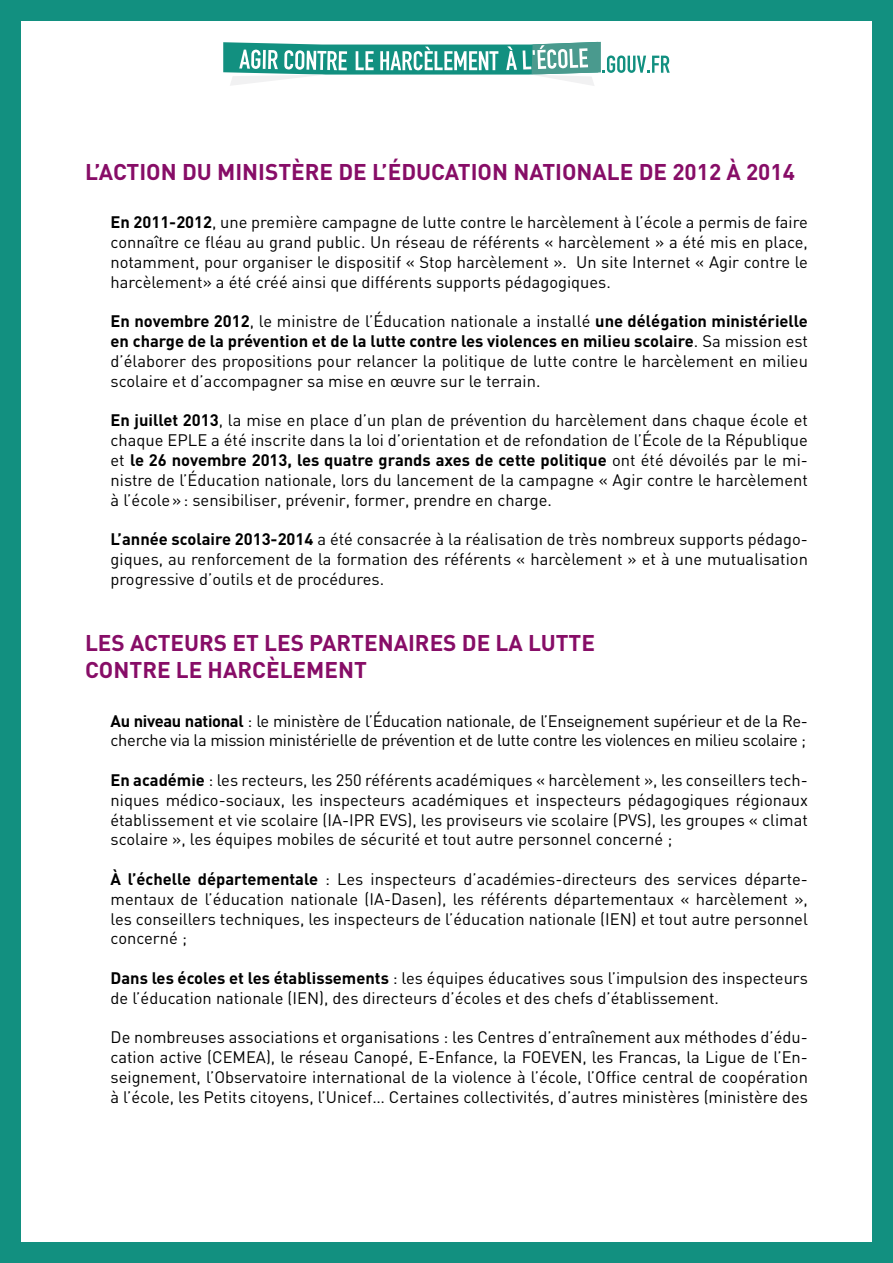
<style>
.page{position:relative;width:893px;height:1263px;background:#129080}
.page>*{position:absolute;margin:0;border:0;box-sizing:border-box;transform-origin:0 0}
.t1{font:700 22.5px "DIN";color:#870d67}
.t2{font:16.5px/19.8px "DIN";color:#000;text-align:justify}
.t3{font:16.5px/19.8px "DIN";letter-spacing:-.02em;color:#000}
.s1{font-weight:700}
</style>
<div class="page">
<div style="left:21px;top:21px;width:851px;height:1221px;background:#fff"></div>
<svg style="left:223px;top:42px;width:447px;height:44px"></svg>
<h1 class="t1" style="left:85px;top:157px;width:28px">L’action</h1>
<h1 class="t1" style="left:182px;top:157px;width:49px">du ministère</h1>
<h1 class="t1" style="left:338px;top:157px;width:77px">de l’Éducation</h1>
<h1 class="t1" style="left:513px;top:157px;width:15px">nationale</h1>
<h1 class="t1" style="left:639px;top:157px;width:158px">de 2012 à 2014</h1>
<p class="t2" style="left:111px;top:212px;width:699px"><span class="s1">En 2011-2012</span>, une première campagne de lutte contre le harcèlement à l’école a permis de faire connaître ce fléau au grand public. Un réseau de référents « harcèlement » a été mis en place, notamment, pour organiser le dispositif « Stop harcèlement ». Un site Internet « Agir contre le harcèlement» a été créé ainsi que différents supports pédagogiques.</p>
<p class="t2" style="left:111px;top:311px;width:699px"><span class="s1">En novembre 2012</span>, le ministre de l’Éducation nationale a installé <span class="s1">une délégation ministérielle en charge de la prévention et de la lutte contre les violences en milieu scolaire</span>. Sa mission est d’élaborer des propositions pour relancer la politique de lutte contre le harcèlement en milieu scolaire et d’accompagner sa mise en œuvre sur le terrain.</p>
<p class="t2" style="left:111px;top:410px;width:699px"><span class="s1">En juillet 2013</span>, la mise en place d’un plan de prévention du harcèlement dans chaque école et chaque EPLE a été inscrite dans la loi d’orientation et de refondation de l’École de la République et <span class="s1">le 26 novembre 2013, les quatre grands axes de cette politique</span> ont été dévoilés par le mi&shy;nistre de l’Éducation nationale, lors du lancement de la campagne « Agir contre le harcèlement à l’école»: sensibiliser, prévenir, former, prendre en charge.</p>
<p class="t2" style="left:111px;top:529px;width:699px"><span class="s1">L’année scolaire 2013-2014</span> a été consacrée à la réalisation de très nombreux supports pédago&shy;giques, au renforcement de la formation des référents « harcèlement » et à une mutualisation progressive d’outils et de procédures.</p>
<h1 class="t1" style="left:85px;top:629px;width:60px">Les acteurs</h1>
<h1 class="t1" style="left:232px;top:629px;width:45px">et les</h1>
<h1 class="t1" style="left:309px;top:629px;width:15px">partenaires</h1>
<h1 class="t1" style="left:462px;top:629px;width:80px">delalutte</h1>
<h1 class="t1" style="left:85px;top:656px;width:15px">contre</h1>
<h1 class="t1" style="left:176px;top:656px;width:48px">le harcèlement</h1>
<p class="t3" style="left:111px;top:710px;width:699px"><span class="s1">Au niveau national</span> : le ministère de l’Éducation nationale, de l’Enseignement supérieur et de la Re&shy;cherche via la mission ministérielle de prévention et de lutte contre les violences en milieu scolaire ;</p>
<p class="t2" style="left:111px;top:770px;width:699px"><span class="s1">En académie</span> : les recteurs, les 250 référents académiques « harcèlement », les conseillers tech&shy;niques médico-sociaux, les inspecteurs académiques et inspecteurs pédagogiques régionaux établissement et vie scolaire (IA-IPR EVS), les proviseurs vie scolaire (PVS), les groupes « climat scolaire », les équipes mobiles de sécurité et tout autre personnel concerné ;</p>
<p class="t2" style="left:111px;top:869px;width:699px"><span class="s1">À l’échelle départementale</span> : Les inspecteurs d’académies-directeurs des services départe&shy;mentaux de l’éducation nationale (IA-Dasen), les référents départementaux « harcèlement », les conseillers techniques, les inspecteurs de l’éducation nationale (IEN) et tout autre personnel concerné ;</p>
<p class="t2" style="left:111px;top:968px;width:699px"><span class="s1">Dans les écoles et les établissements</span> : les équipes éducatives sous l’impulsion des inspecteurs de l’éducation nationale (IEN), des directeurs d’écoles et des chefs d’établissement.</p>
<p class="t2" style="left:111px;top:1027px;width:699px">De nombreuses associations et organisations : les Centres d’entraînement aux méthodes d’édu&shy;cation active (CEMEA), le réseau Canopé, E-Enfance, la FOEVEN, les Francas, la Ligue de l’En&shy;seignement, l’Observatoire international de la violence à l’école, l’Office central de coopération à l’école, les Petits citoyens, l’Unicef… Certaines collectivités, d’autres ministères (ministère des</p>
</div>
